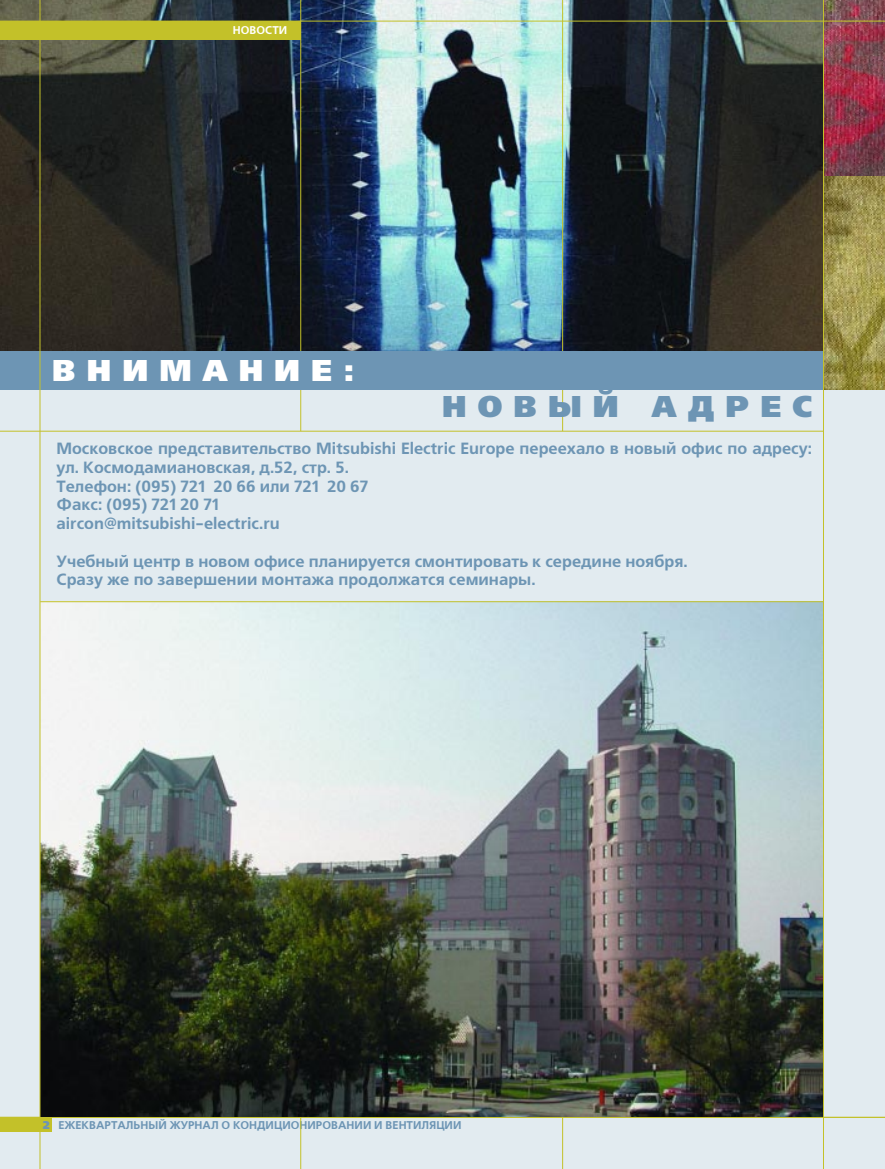
<style>
.page{position:relative;width:885px;height:1169px;background:#e2ebf0}
.page>*{position:absolute;margin:0;border:0;box-sizing:border-box;transform-origin:0 0}
.t1{font:30px "Free Set Black C";letter-spacing:.37em;color:#6d95b4}
.t2{font:30px "Free Set Black C";letter-spacing:.37em;color:#fff}
.t3{font:700 16.25px/18.8px "Free Set C";color:#6d95b4}
.t4{font:700 11.25px "Free Set C";color:#6d95b4}
.t5{font:700 11.25px "Free Set C";color:#fff}
.s1{font-family:"Free Set Black C";font-weight:400}
</style>
<div class="page">
<img style="left:0;top:0;width:823px;height:350px">
<img style="left:824px;top:0;width:61px;height:176px">
<svg style="left:824px;top:176px;width:61px;height:214px;background:#9d924d"></svg>
<div style="left:0;top:1118px;width:52px;height:14px;background:#c3c129"></div>
<hr style="left:0;top:1116px;width:885px;height:2px;background:#c3c129">
<hr style="left:0;top:21px;width:884px;height:1px;background:#c3c129">
<div style="left:0;top:21px;width:301px;height:19px;background:#c3c129"></div>
<hr style="left:562px;top:0;width:1px;height:431px;background:#c3c129">
<hr style="left:562px;top:1116px;width:1px;height:53px;background:#c3c129">
<img style="left:41px;top:602px;width:782px;height:515px">
<hr style="left:0;top:431px;width:823px;height:1px;background:#c3c129">
<hr style="left:40px;top:601px;width:784px;height:1px;background:#c3c129">
<hr style="left:300px;top:0;width:1px;height:431px;background:#c3c129">
<hr style="left:300px;top:1117px;width:1px;height:52px;background:#c3c129">
<div style="left:0;top:350px;width:823px;height:39px;background:#6d95b4"></div>
<hr style="left:823px;top:0;width:1px;height:1169px;background:#c3c129">
<hr style="left:40px;top:0;width:1px;height:1169px;background:#c3c129">
<p class="t5" style="left:233px;top:26px;width:56px">НОВОСТИ</p>
<h1 class="t2" style="left:52px;top:359px;width:304px">ВНИМАНИЕ:</h1>
<h1 class="t1" style="left:442px;top:395px;width:372px">НОВЫЙ АДРЕС</h1>
<p class="t3" style="left:56px;top:441px;width:757px">Московское представительство Mitsubishi Electric Europe переехало в новый офис по адресу: ул. Космодамиановская, д.52, стр. 5.<br>Телефон: (095) 721 20 66 или 721 20 67<br>Факс: (095) 721 20 71<br>aircon@mitsubishi-electric.ru</p>
<p class="t3" style="left:56px;top:553px;width:633px">Учебный центр в новом офисе планируется смонтировать к середине ноября.<br>Сразу же по завершении монтажа продолжатся семинары.</p>
<p class="t4" style="left:42px;top:1121px;width:421px"><span class="s1">2</span> ЕЖЕКВАРТАЛЬНЫЙ ЖУРНАЛ О КОНДИЦИОНИРОВАНИИ И ВЕНТИЛЯЦИИ</p>
</div>
